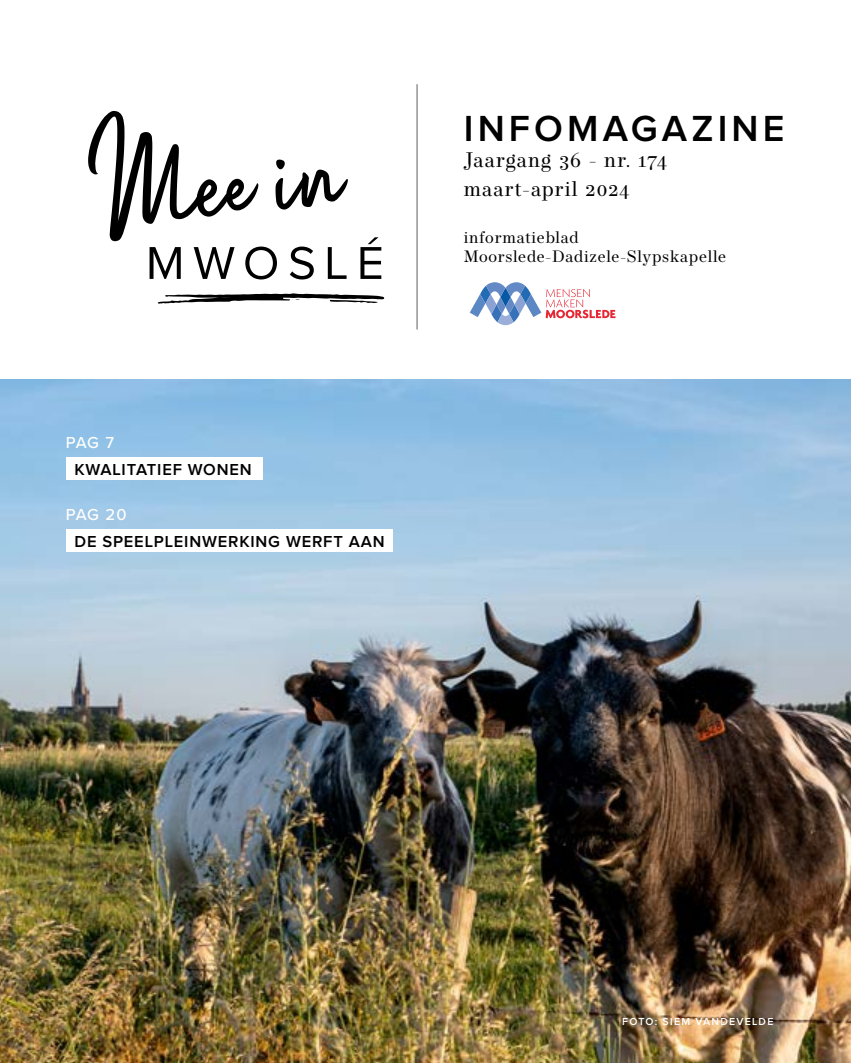
<style>
.page{position:relative;width:851px;height:1063px;background:#fff}
.page>*{position:absolute;margin:0;border:0;box-sizing:border-box;transform-origin:0 0}
.t1{font:600 37.65px "Proxima Nova";letter-spacing:.11em;color:#000}
.t2{font:21px/29px "Operetta 8";letter-spacing:.05em;color:#000}
.t3{font:16.5px/19.8px "Operetta 8";letter-spacing:.05em;color:#000}
.t4{font:600 16.5px "Proxima Nova";letter-spacing:.05em;color:#000}
.t5{font:500 16.5px "Proxima Nova";letter-spacing:.035em;color:#fff}
.t6{font:600 10.5px "Proxima Nova";letter-spacing:.12em;color:#fff}
</style>
<div class="page">
<img style="left:0;top:379px;width:850px;height:684px">
<hr style="left:416px;top:84px;width:2px;height:246px;background:#949494">
<svg style="left:88px;top:111px;width:293px;height:168px"></svg>
<svg style="left:158px;top:293px;width:226px;height:11px"></svg>
<svg style="left:469px;top:282px;width:146px;height:43px"></svg>
<div style="left:66px;top:529px;width:326px;height:23px;background:#fff"></div>
<div style="left:66px;top:457px;width:197px;height:23px;background:#fff"></div>
<p class="t5" style="left:66px;top:430px;width:50px">PAG 7</p>
<p class="t4" style="left:74px;top:460px;width:179px">KWALITATIEF WONEN</p>
<p class="t5" style="left:66px;top:502px;width:62px">PAG 20</p>
<p class="t4" style="left:74px;top:532px;width:311px">DE SPEELPLEINWERKING WERFT AAN</p>
<h1 class="t1" style="left:463px;top:107px;width:322px">INFOMAGAZINE</h1>
<p class="t2" style="left:463px;top:145px;width:205px">Jaargang 36 - nr. 174 maart-april 2024</p>
<p class="t3" style="left:463px;top:227px;width:264px">informatieblad<br>Moorslede-Dadizele-Slypskapelle</p>
<p class="t6" style="left:622px;top:1015px;width:153px">FOTO: SIEM VANDEVELDE</p>
</div>
